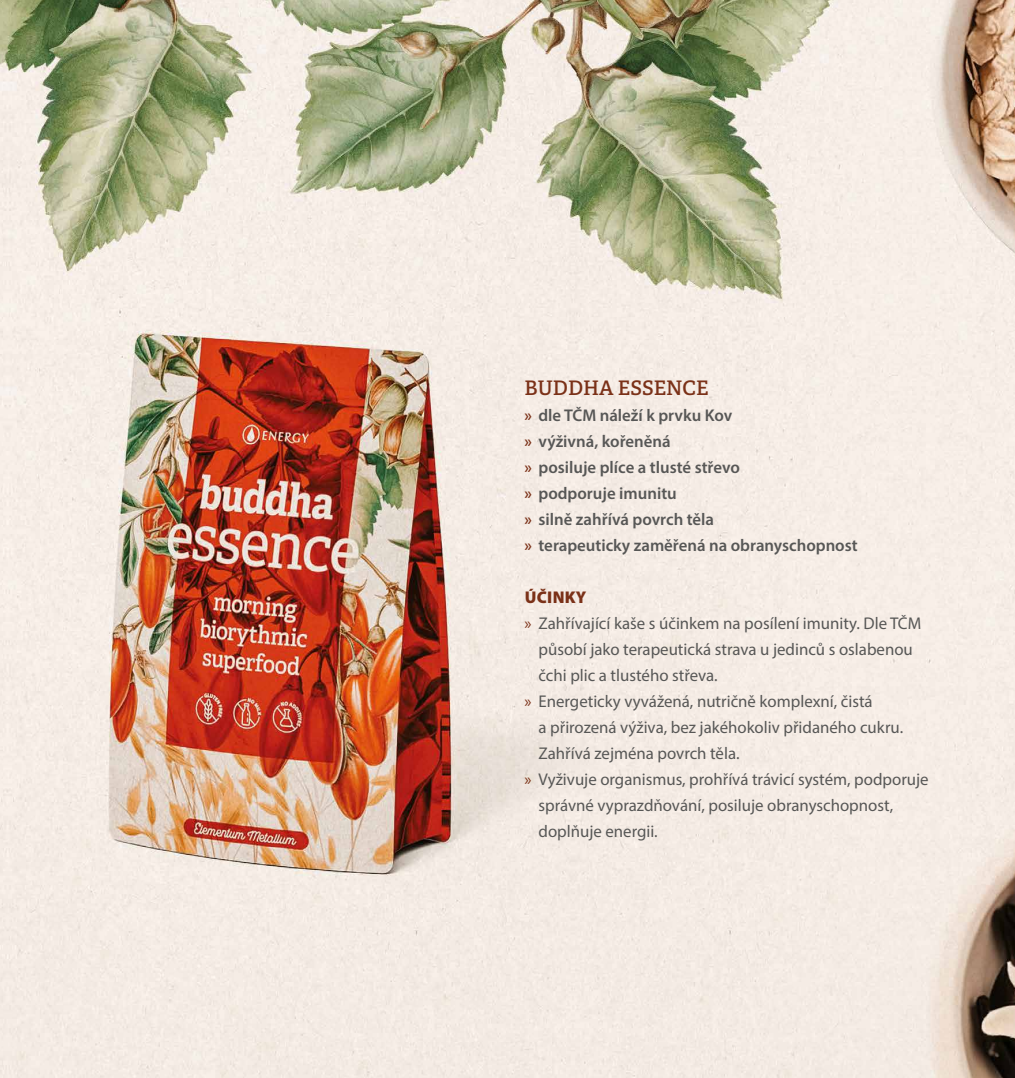
<style>
.page{position:relative;width:1015px;height:1078px;background:#fff}
.page>*{position:absolute;margin:0;border:0;box-sizing:border-box;transform-origin:0 0}
.t1{font:600 20px "Adelle Basic";color:#7b3118}
.t2{font:17px "Myriad Pro";color:#575756}
.t3{font:600 17px/26px "Myriad Pro";color:#575756}
.t4{font:900 17px "Myriad Pro";letter-spacing:.02em;color:#7b3118}
.s1{color:#7b3118}
</style>
<div class="page">
<img style="left:0;top:0;width:1015px;height:1077px">
<p class="t1" style="left:524px;top:375px;width:186px">BUDDHA ESSENCE</p>
<p class="t3" style="left:524px;top:401px;width:335px"><span class="s1">»</span> dle TČM náleží k prvku Kov<br><span class="s1">»</span> výživná, kořeněná<br><span class="s1">»</span> posiluje plíce a tlusté střevo<br><span class="s1">»</span> podporuje imunitu<br><span class="s1">»</span> silně zahřívá povrch těla<br><span class="s1">»</span> terapeuticky zaměřená na obranyschopnost</p>
<p class="t4" style="left:525px;top:585px;width:63px">ÚČINKY</p>
<p class="t2" style="left:524px;top:612px;width:398px"><span class="s1">»</span> Zahřívající kaše s účinkem na posílení imunity. Dle TČM</p>
<p class="t2" style="left:538px;top:638px;width:376px">působí jako terapeutická strava u jedinců s oslabenou</p>
<p class="t2" style="left:538px;top:664px;width:181px">čchi plic a tlustého střeva.</p>
<p class="t2" style="left:524px;top:690px;width:350px"><span class="s1">»</span> Energeticky vyvážená, nutričně komplexní, čistá</p>
<p class="t2" style="left:538px;top:716px;width:366px">a přirozená výživa, bez jakéhokoliv přidaného cukru.</p>
<p class="t2" style="left:538px;top:742px;width:203px">Zahřívá zejména povrch těla.</p>
<p class="t2" style="left:524px;top:768px;width:406px"><span class="s1">»</span> Vyživuje organismus, prohřívá trávicí systém, podporuje</p>
<p class="t2" style="left:538px;top:794px;width:356px">správné vyprazdňování, posiluje obranyschopnost,</p>
<p class="t2" style="left:538px;top:820px;width:121px">doplňuje energii.</p>
</div>
